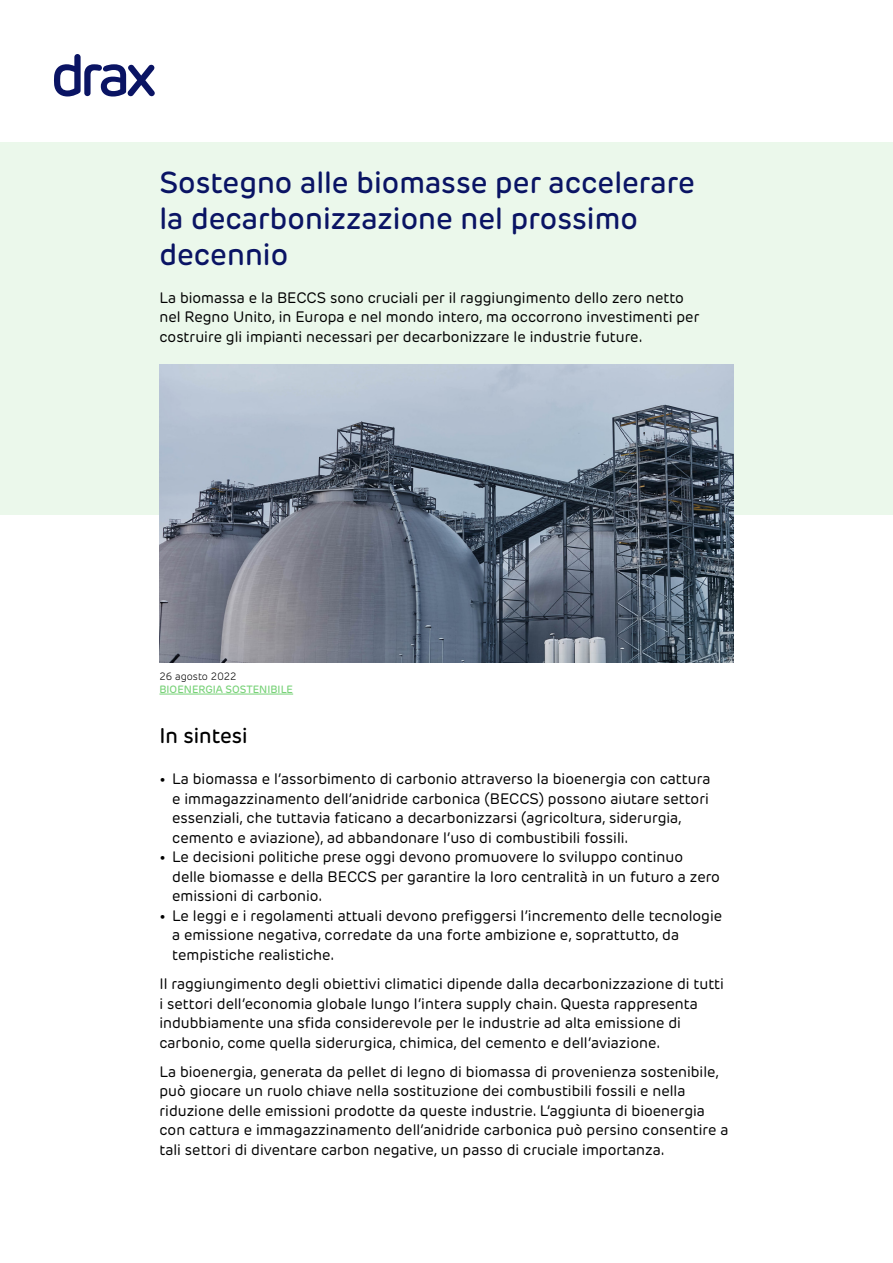
<style>
.page{position:relative;width:893px;height:1263px;background:#fff}
.page>*{position:absolute;margin:0;border:0;box-sizing:border-box;transform-origin:0 0}
.t1{font:500 30px/36px "New Rubrik";color:#0a1464}
.t2{font:500 21px "New Rubrik";color:#000}
.t3{font:15px/19.5px "New Rubrik";color:#000}
.t4{font:500 10.5px "New Rubrik";color:#78d278}
.t5{font:300 10.5px "New Rubrik";color:#000}
</style>
<div class="page">
<div style="left:0;top:142px;width:893px;height:372px;background:#ebf8eb"></div>
<hr style="left:159px;top:694px;width:134px;height:1px;background:#78d278">
<svg style="left:54px;top:54px;width:101px;height:43px"></svg>
<img style="left:159px;top:365px;width:574px;height:297px">
<h1 class="t1" style="left:159px;top:165px;width:537px">Sostegno alle biomasse per accelerare la decarbonizzazione nel prossimo decennio</h1>
<p class="t3" style="left:159px;top:288px;width:542px">La biomassa e la BECCS sono cruciali per il raggiungimento dello zero netto nel Regno Unito, in Europa e nel mondo intero, ma occorrono investimenti per costruire gli impianti necessari per decarbonizzare le industrie future.</p>
<p class="t5" style="left:159px;top:670px;width:79px">26 agosto 2022</p>
<p class="t4" style="left:159px;top:683px;width:135px">BIOENERGIA SOSTENIBILE</p>
<h2 class="t2" style="left:159px;top:723px;width:90px">In sintesi</h2>
<p class="t3" style="left:172px;top:769px;width:540px;text-indent:-13px">• La biomassa e l’assorbimento di carbonio attraverso la bioenergia con cattura e immagazzinamento dell’anidride carbonica (BECCS) possono aiutare settori essenziali, che tuttavia faticano a decarbonizzarsi (agricoltura, siderurgia, cemento e aviazione), ad abbandonare l’uso di combustibili fossili.</p>
<p class="t3" style="left:172px;top:847px;width:549px;text-indent:-13px">• Le decisioni politiche prese oggi devono promuovere lo sviluppo continuo delle biomasse e della BECCS per garantire la loro centralità in un futuro a zero emissioni di carbonio.</p>
<p class="t3" style="left:172px;top:906px;width:551px;text-indent:-13px">• Le leggi e i regolamenti attuali devono prefiggersi l’incremento delle tecnologie a emissione negativa, corredate da una forte ambizione e, soprattutto, da tempistiche realistiche.</p>
<p class="t3" style="left:159px;top:974px;width:566px">Il raggiungimento degli obiettivi climatici dipende dalla decarbonizzazione di tutti i settori dell’economia globale lungo l’intera supply chain. Questa rappresenta indubbiamente una sfida considerevole per le industrie ad alta emissione di carbonio, come quella siderurgica, chimica, del cemento e dell’aviazione.</p>
<p class="t3" style="left:159px;top:1062px;width:570px">La bioenergia, generata da pellet di legno di biomassa di provenienza sostenibile, può giocare un ruolo chiave nella sostituzione dei combustibili fossili e nella riduzione delle emissioni prodotte da queste industrie. L’aggiunta di bioenergia con cattura e immagazzinamento dell’anidride carbonica può persino consentire a tali settori di diventare carbon negative, un passo di cruciale importanza.</p>
</div>
